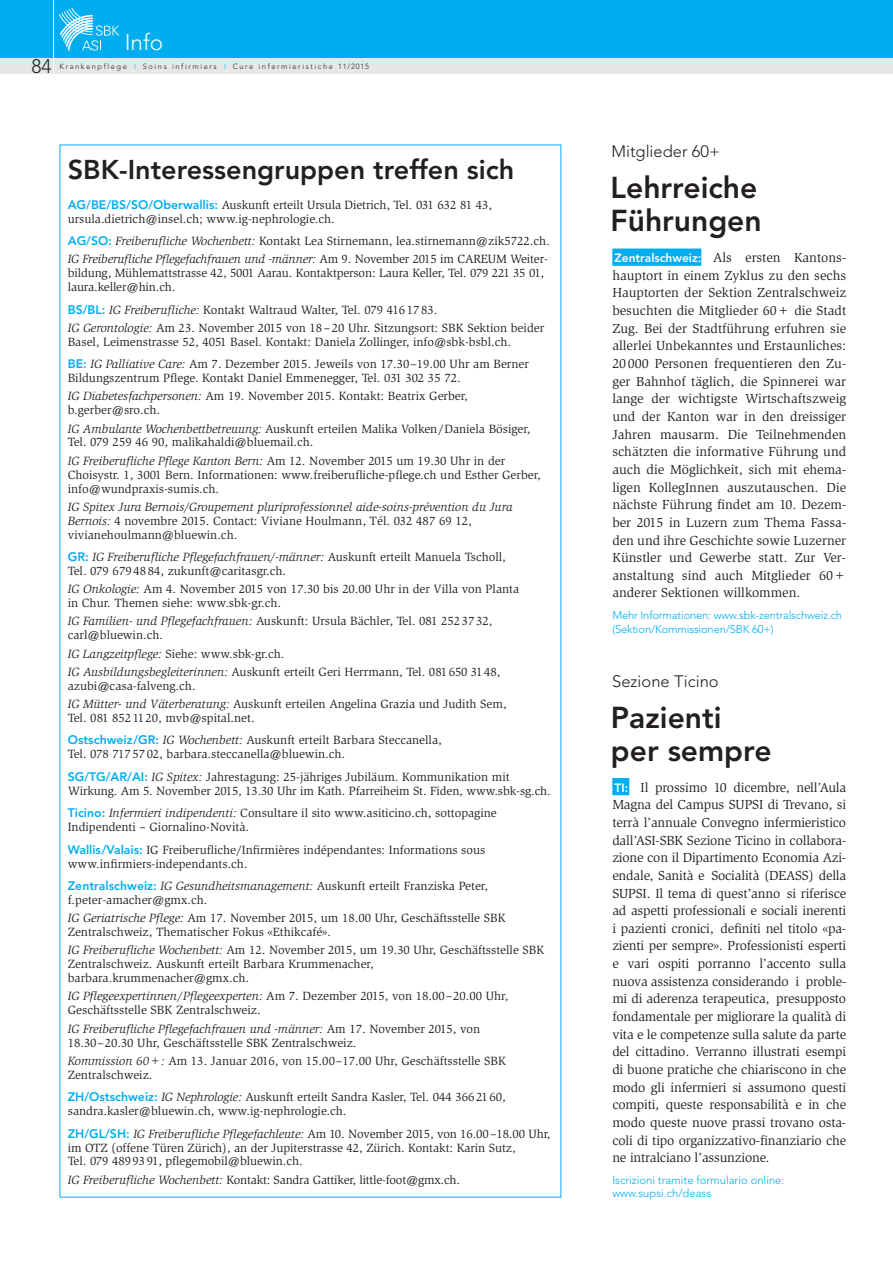
<style>
.page{position:relative;width:893px;height:1263px;background:#fff}
.page>*{position:absolute;margin:0;border:0;box-sizing:border-box;transform-origin:0 0}
.t1{font:800 30px/32.5px "Avenir";color:#231f20}
.t2{font:800 27px "Avenir";color:#231f20}
.t3{font:300 22.5px "Avenir";color:#fff}
.t4{font:300 19.5px "Avenir";color:#231f20}
.t5{font:300 16.5px "Avenir";color:#231f20}
.t6{font:13.5px/17.7px "Slimbach";letter-spacing:-.015em;color:#231f20;text-align:justify}
.t7{font:12.3px/14px "Slimbach";color:#231f20}
.t8{font:italic 12.3px/14px "Slimbach";color:#231f20}
.t9{font:300 11.25px/13.5px "Avenir";color:#00aeef}
.t10{font:300 11.1px/13.5px "Avenir";letter-spacing:-.01em;color:#00aeef}
.t11{font:300 7.5px "Avenir";letter-spacing:.21em;color:#231f20}
.s1{color:#00aeef}
.s2{font-family:"Avenir";font-weight:800;color:#00aeef}
.s3{font-style:italic}
.s4{font-style:normal}
.s5{font-family:"Avenir";font-weight:800;font-size:12px;color:#fff}
.s6{font-family:"Avenir";font-weight:800;font-size:12px;color:#00aeef}
</style>
<div class="page">
<div style="left:0;top:58px;width:893px;height:16px;background:#e6e7e9"></div>
<div style="left:0;top:0;width:893px;height:58px;background:#00aeef"></div>
<hr style="left:53px;top:0;width:1px;height:74px;background:#fff">
<svg style="left:59px;top:8px;width:60px;height:44px"></svg>
<div style="left:612px;top:778px;width:17px;height:17px;background:#00aeef"></div>
<div style="left:612px;top:249px;width:89px;height:17px;background:#00aeef"></div>
<h3 class="t3" style="left:125px;top:33px;width:40px">Info</h3>
<h3 class="t4" style="left:31px;top:58px;width:22px">84</h3>
<p class="t11" style="left:60px;top:63px;width:311px">Krankenpflege <span class="s1">I</span> Soins infirmiers <span class="s1">I</span> Cure infermieristiche 11/2015</p>
<h2 class="t2" style="left:68px;top:159px;width:448px">SBK-Interessengruppen treffen sich</h2>
<p class="t7" style="left:68px;top:198px;width:426px"><span class="s2">AG/BE/BS/SO/Oberwallis:</span> Auskunft erteilt Ursula Dietrich, Tel. 031 632 81 43, ursula.dietrich@insel.ch; www.ig-nephrologie.ch.</p>
<p class="t7" style="left:68px;top:233px;width:484px;line-height:18.1px"><span class="s2">AG/SO:</span> <span class="s3">Freiberufliche Wochenbett:</span> Kontakt Lea Stirnemann, lea.stirnemann@zik5722.ch.<br><span class="s3">IG Freiberufliche Pflegefachfrauen und -männer:</span> Am 9. November 2015 im CAREUM Weiter-</p>
<p class="t7" style="left:68px;top:267px;width:478px">bildung, Mühlemattstrasse 42, 5001 Aarau. Kontaktperson: Laura Keller, Tel. 079 221 35 01, laura.keller@hin.ch.</p>
<p class="t7" style="left:68px;top:301px;width:478px;line-height:18.1px"><span class="s2">BS/BL:</span> <span class="s3">IG Freiberufliche:</span> Kontakt Waltraud Walter, Tel. 079 4161783.<br><span class="s3">IG Gerontologie:</span> Am 23. November 2015 von 18–20 Uhr. Sitzungsort: SBK Sektion beider</p>
<p class="t7" style="left:68px;top:331px;width:463px;line-height:22.5px">Basel, Leimenstrasse 52, 4051 Basel. Kontakt: Daniela Zollinger, info@sbk-bsbl.ch.<br><span class="s2">BE:</span> <span class="s3">IG Palliative Care:</span> Am 7. Dezember 2015. Jeweils von 17.30–19.00 Uhr am Berner</p>
<p class="t7" style="left:68px;top:370px;width:402px;line-height:18.1px">Bildungszentrum Pflege. Kontakt Daniel Emmenegger, Tel. 031 302 35 72.<br><span class="s3">IG Diabetesfachpersonen:</span> Am 19. November 2015. Kontakt: Beatrix Gerber,</p>
<p class="t7" style="left:68px;top:402px;width:464px;line-height:18.1px">b.gerber@sro.ch.<br><span class="s3">IG Ambulante Wochenbettbetreuung:</span> Auskunft erteilen Malika Volken/Daniela Bösiger,</p>
<p class="t7" style="left:68px;top:434px;width:439px;line-height:18.1px">Tel. 079 259 46 90, malikahaldi@bluemail.ch.<br><span class="s3">IG Freiberufliche Pflege Kanton Bern:</span> Am 12. November 2015 um 19.30 Uhr in der</p>
<p class="t7" style="left:68px;top:468px;width:475px">Choisystr. 1, 3001 Bern. Informationen: www.freiberufliche-pflege.ch und Esther Gerber, info@wundpraxis-sumis.ch.</p>
<p class="t8" style="left:68px;top:501px;width:446px">IG Spitex Jura Bernois/Groupement pluriprofessionnel aide-soins-prévention du Jura<br>Bernois: <span class="s4">4 novembre 2015. Contact: Viviane Houlmann, Tél. 032 487 69 12, vivianehoulmann@bluewin.ch.</span></p>
<p class="t7" style="left:68px;top:551px;width:440px"><span class="s2">GR:</span> <span class="s3">IG Freiberufliche Pflegefachfrauen/-männer:</span> Auskunft erteilt Manuela Tscholl,<br>Tel. 079 6794884, zukunft@caritasgr.ch.</p>
<p class="t7" style="left:68px;top:583px;width:453px"><span class="s3">IG Onkologie:</span> Am 4. November 2015 von 17.30 bis 20.00 Uhr in der Villa von Planta in Chur. Themen siehe: www.sbk-gr.ch.</p>
<p class="t7" style="left:68px;top:615px;width:426px"><span class="s3">IG Familien- und Pflegefachfrauen:</span> Auskunft: Ursula Bächler, Tel. 081 2523732, carl@bluewin.ch.</p>
<p class="t7" style="left:68px;top:645px;width:434px;line-height:18.1px"><span class="s3">IG Langzeitpflege:</span> Siehe: www.sbk-gr.ch.<br><span class="s3">IG Ausbildungsbegleiterinnen:</span> Auskunft erteilt Geri Herrmann, Tel. 081650 3148,</p>
<p class="t7" style="left:68px;top:677px;width:440px;line-height:18.1px">azubi@casa-falveng.ch.<br><span class="s3">IG Mütter- und Väterberatung:</span> Auskunft erteilen Angelina Grazia und Judith Sem,</p>
<p class="t7" style="left:68px;top:707px;width:376px;line-height:22.5px">Tel. 081 8521120, mvb@spital.net.<br><span class="s2">Ostschweiz/GR:</span> <span class="s3">IG Wochenbett:</span> Auskunft erteilt Barbara Steccanella,</p>
<p class="t7" style="left:68px;top:744px;width:443px;line-height:22.5px">Tel. 078 7175702, barbara.steccanella@bluewin.ch.<br><span class="s2">SG/TG/AR/AI:</span> <span class="s3">IG Spitex:</span> Jahrestagung: 25-jähriges Jubiläum. Kommunikation mit</p>
<p class="t7" style="left:68px;top:780px;width:484px;line-height:22.5px">Wirkung. Am 5. November 2015, 13.30 Uhr im Kath. Pfarreiheim St. Fiden, www.sbk-sg.ch.<br><span class="s2">Ticino:</span> <span class="s3">Infermieri indipendenti:</span> Consultare il sito www.asiticino.ch, sottopagine</p>
<p class="t7" style="left:68px;top:817px;width:419px;line-height:22.5px">Indipendenti – Giornalino-Novità.<br><span class="s2">Wallis/Valais:</span> IG Freiberufliche/Infirmières indépendantes: Informations sous</p>
<p class="t7" style="left:68px;top:853px;width:422px;line-height:22.5px">www.infirmiers-independants.ch.<br><span class="s2">Zentralschweiz:</span> <span class="s3">IG Gesundheitsmanagement:</span> Auskunft erteilt Franziska Peter,</p>
<p class="t7" style="left:68px;top:892px;width:439px;line-height:18.1px">f.peter-amacher@gmx.ch.<br><span class="s3">IG Geriatrische Pflege:</span> Am 17. November 2015, um 18.00 Uhr, Geschäftsstelle SBK</p>
<p class="t7" style="left:68px;top:924px;width:478px;line-height:18.1px">Zentralschweiz, Thematischer Fokus «Ethikcafé».<br><span class="s3">IG Freiberufliche Wochenbett:</span> Am 12. November 2015, um 19.30 Uhr, Geschäftsstelle SBK</p>
<p class="t7" style="left:68px;top:958px;width:307px">Zentralschweiz. Auskunft erteilt Barbara Krummenacher, barbara.krummenacher@gmx.ch.</p>
<p class="t7" style="left:68px;top:990px;width:442px"><span class="s3">IG Pflegeexpertinnen/Pflegeexperten:</span> Am 7. Dezember 2015, von 18.00–20.00 Uhr,<br>Geschäftsstelle SBK Zentralschweiz.</p>
<p class="t7" style="left:68px;top:1022px;width:414px"><span class="s3">IG Freiberufliche Pflegefachfrauen und -männer:</span> Am 17. November 2015, von<br>18.30–20.30 Uhr, Geschäftsstelle SBK Zentralschweiz.</p>
<p class="t7" style="left:68px;top:1054px;width:440px"><span class="s3">Kommission 60+:</span> Am 13. Januar 2016, von 15.00–17.00 Uhr, Geschäftsstelle SBK<br>Zentralschweiz.</p>
<p class="t7" style="left:68px;top:1091px;width:439px"><span class="s2">ZH/Ostschweiz:</span> <span class="s3">IG Nephrologie:</span> Auskunft erteilt Sandra Kasler, Tel. 044 3662160, sandra.kasler@bluewin.ch, www.ig-nephrologie.ch.</p>
<p class="t7" style="left:68px;top:1127px;width:484px"><span class="s2">ZH/GL/SH:</span> <span class="s3">IG Freiberufliche Pflegefachleute:</span> Am 10. November 2015, von 16.00–18.00 Uhr, im OTZ (offene Türen Zürich), an der Jupiterstrasse 42, Zürich. Kontakt: Karin Sutz,<br>Tel. 079 4899391, pflegemobil@bluewin.ch.</p>
<p class="t7" style="left:68px;top:1173px;width:394px"><span class="s3">IG Freiberufliche Wochenbett:</span> Kontakt: Sandra Gattiker, little-foot@gmx.ch.</p>
<h3 class="t5" style="left:611px;top:145px;width:110px">Mitglieder 60+</h3>
<h1 class="t1" style="left:611px;top:174px;width:153px">Lehrreiche<br>Führungen</h1>
<p class="t6" style="left:612px;top:250px;width:235px"><span class="s5">Zentralschweiz:</span> Als ersten Kantons&shy;hauptort in einem Zyklus zu den sechs Hauptorten der Sektion Zentralschweiz besuchten die Mitglieder 60+ die Stadt Zug. Bei der Stadtführung erfuhren sie allerlei Unbekanntes und Erstaunliches:<br>20000 Personen frequentieren den Zu&shy;ger Bahnhof täglich, die Spinnerei war lange der wichtigste Wirtschaftszweig und der Kanton war in den dreissiger Jahren mausarm. Die Teilnehmenden schätzten die informative Führung und auch die Möglichkeit, sich mit ehema&shy;ligen KollegInnen auszutauschen. Die nächste Führung findet am 10. Dezem&shy;ber 2015 in Luzern zum Thema Fassa&shy;den und ihre Geschichte sowie Luzerner Künstler und Gewerbe statt. Zur Ver&shy;anstaltung sind auch Mitglieder 60+ anderer Sektionen willkommen.</p>
<p class="t10" style="left:612px;top:609px;width:231px">Mehr Informationen: www.sbk-zentralschweiz.ch (Sektion/Kommissionen/SBK 60+)</p>
<h3 class="t5" style="left:612px;top:675px;width:108px">Sezione Ticino</h3>
<h1 class="t1" style="left:611px;top:704px;width:162px">Pazienti per sempre</h1>
<p class="t6" style="left:612px;top:779px;width:235px"><span class="s6">TI:</span> Il prossimo 10 dicembre, nell’Aula Magna del Campus SUPSI di Trevano, si terrà l’annuale Convegno infermieristico dall’ASI-SBK Sezione Ticino in collabora&shy;zione con il Dipartimento Economia Azi&shy;endale, Sanità e Socialità (DEASS) della SUPSI. Il tema di quest’anno si riferisce ad aspetti professionali e sociali inerenti i pazienti cronici, definiti nel titolo «pa&shy;zienti per sempre». Professionisti esperti e vari ospiti porranno l’accento sulla nuova assistenza considerando i proble&shy;mi di aderenza terapeutica, presupposto fondamentale per migliorare la qualità di vita e le competenze sulla salute da parte del cittadino. Verranno illustrati esempi di buone pratiche che chiariscono in che modo gli infermieri si assumono questi compiti, queste responsabilità e in che modo queste nuove prassi trovano osta&shy;coli di tipo organizzativo-finanziario che ne intralciano l’assunzione.</p>
<p class="t9" style="left:612px;top:1174px;width:174px">Iscrizioni tramite formulario online: www.supsi.ch/deass</p>
</div>
